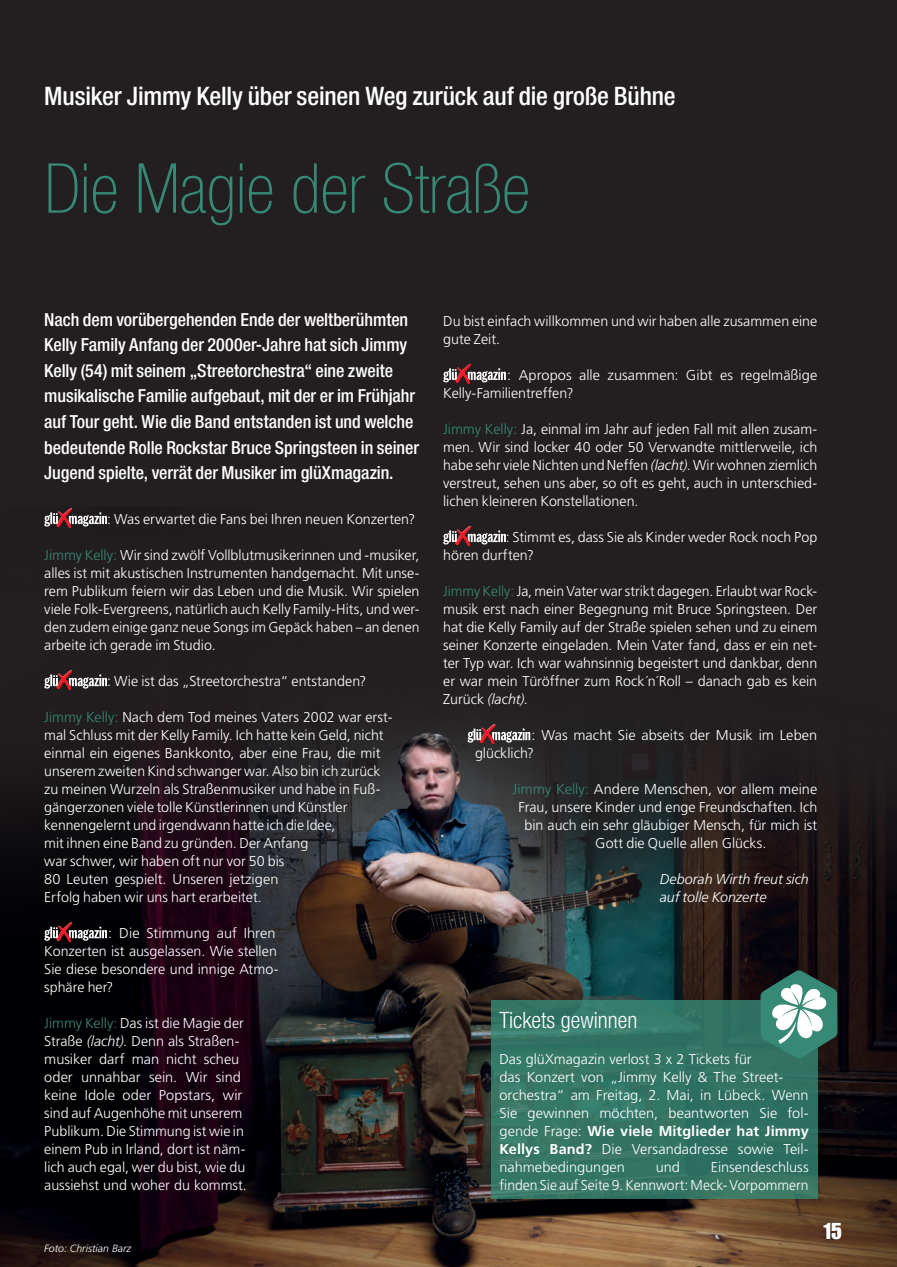
<style>
.page{position:relative;width:897px;height:1267px;background:#fff}
.page>*{position:absolute;margin:0;border:0;box-sizing:border-box;transform-origin:0 0}
.Headline_46pt__Standard{font:100 condensed 69px "Helvetica Neue LT Pro";color:#368975}
.Dachzeile__Standard{font:500 condensed 25.5px "Helvetica Neue LT Pro";letter-spacing:-.005em;color:#fff}
.Zwischenüberschrift{font:300 condensed 22.5px "Helvetica Neue LT Pro";color:#fff}
.Seitenzahl_ungerade{font:22.5px "Impact LT Std";color:#fff}
.Anlauf{font:500 condensed 18px/25.5px "Helvetica Neue LT Pro";letter-spacing:-.005em;color:#fff}
.Fließtext{font:300 14.25px/18px "Frutiger LT Pro";color:#fff}
.Autor{font:italic 300 14.25px/18px "Frutiger LT Pro";color:#fff}
.Fotonachweis{font:italic 300 10.5px "Frutiger LT Std";color:#fff}
.s1{color:#368975}
.s2{font-style:italic}
.s3{font-weight:700}
</style>
<div class="page">
<div style="left:0;top:0;width:896px;height:1266px;background:#231f20"></div>
<img style="left:0;top:731px;width:896px;height:535px">
<svg style="left:456px;top:657px;width:286px;height:286px"></svg>
<svg style="left:44px;top:512px;width:63px;height:15px"></svg>
<div style="left:56px;top:506px;width:17px;height:21px;background:#fff;opacity:.75"></div>
<div style="left:56px;top:508px;width:17px;height:20px;background:#231f20;opacity:.75"></div>
<svg style="left:44px;top:674px;width:63px;height:15px"></svg>
<div style="left:56px;top:670px;width:17px;height:20px;background:#231f20;opacity:.75"></div>
<svg style="left:44px;top:921px;width:63px;height:21px"></svg>
<div style="left:56px;top:920px;width:17px;height:21px;background:#020204"></div>
<div style="left:56px;top:922px;width:17px;height:20px;background:#231f20;opacity:.75"></div>
<svg style="left:443px;top:368px;width:63px;height:15px"></svg>
<div style="left:455px;top:362px;width:17px;height:21px;background:#fff;opacity:.75"></div>
<div style="left:455px;top:364px;width:17px;height:20px;background:#231f20;opacity:.75"></div>
<svg style="left:443px;top:530px;width:63px;height:15px"></svg>
<div style="left:455px;top:526px;width:17px;height:20px;background:#231f20;opacity:.75"></div>
<svg style="left:467px;top:723px;width:63px;height:21px"></svg>
<div style="left:479px;top:722px;width:17px;height:21px;background:#272425"></div>
<div style="left:479px;top:724px;width:17px;height:20px;background:#231f20;opacity:.75"></div>
<svg style="left:491px;top:1000px;width:326px;height:198px;background:#337464"></svg>
<svg style="left:760px;top:970px;width:77px;height:88px;background:#628f84"></svg>
<p class="Dachzeile__Standard" style="left:44px;top:81px;width:632px">Musiker Jimmy Kelly über seinen Weg zurück auf die große Bühne</p>
<p class="Headline_46pt__Standard" style="left:44px;top:149px;width:487px">Die Magie der Straße</p>
<p class="Anlauf" style="left:44px;top:306px;width:376px">Nach dem vorübergehenden Ende der weltberühmten Kelly Family Anfang der 2000er-Jahre hat sich Jimmy Kelly (54) mit seinem „Streetorchestra“ eine zweite musikalische Familie aufgebaut, mit der er im Frühjahr auf Tour geht. Wie die Band entstanden ist und welche bedeutende Rolle Rockstar Bruce Springsteen in seiner Jugend spielte, verrät der Musiker im glüXmagazin.</p>
<p class="Fließtext" style="left:107px;top:510px;width:309px">: Was erwartet die Fans bei Ihren neuen Konzerten?</p>
<p class="Fließtext" style="left:44px;top:546px;width:377px;text-align:justify"><span class="s1">Jimmy Kelly:</span> Wir sind zwölf Vollblutmusikerinnen und -musiker, alles ist mit akustischen Instrumenten handgemacht. Mit unse&shy;rem Publikum feiern wir das Leben und die Musik. Wir spielen viele Folk-Evergreens, natürlich auch Kelly Family-Hits, und wer&shy;den zudem einige ganz neue Songs im Gepäck haben – an denen arbeite ich gerade im Studio.</p>
<p class="Fließtext" style="left:107px;top:672px;width:261px">: Wie ist das „Streetorchestra“ entstanden?</p>
<p class="Fließtext" style="left:44px;top:708px;width:349px"><span class="s1">Jimmy Kelly:</span> Nach dem Tod meines Vaters 2002 war erst&shy;mal Schluss mit der Kelly Family. Ich hatte kein Geld, nicht einmal ein eigenes Bankkonto, aber eine Frau, die mit unserem zweiten Kind schwanger war. Also bin ich zurück zu meinen Wurzeln als Straßenmusiker und habe in Fuß&shy;gängerzonen viele tolle Künstlerinnen und Künstler kennengelernt und irgendwann hatte ich die Idee,<br>mit ihnen eine Band zu gründen. Der Anfang<br>war schwer, wir haben oft nur vor 50 bis<br>80 Leuten gespielt. Unseren jetzigen<br>Erfolg haben wir uns hart erarbeitet.</p>
<p class="Fließtext" style="left:44px;top:924px;width:235px;text-indent:64px">: Die Stimmung auf Ihren<br>Konzerten ist ausgelassen. Wie stellen<br>Sie diese besondere und innige Atmo&shy;sphäre her?</p>
<p class="Fließtext" style="left:44px;top:1014px;width:204px"><span class="s1">Jimmy Kelly:</span> Das ist die Magie der<br>Straße <span class="s2">(lacht)</span>. Denn als Straßen&shy;musiker darf man nicht scheu oder unnahbar sein. Wir sind keine Idole oder Popstars, wir sind auf Augenhöhe mit unserem<br>Publikum. Die Stimmung ist wie in einem Pub in Irland, dort ist näm&shy;lich auch egal, wer du bist, wie du aussiehst und woher du kommst.</p>
<p class="Fotonachweis" style="left:44px;top:1242px;width:88px">Foto: Christian Barz</p>
<p class="Fließtext" style="left:443px;top:312px;width:375px">Du bist einfach willkommen und wir haben alle zusammen eine gute Zeit.</p>
<p class="Fließtext" style="left:443px;top:366px;width:375px;text-indent:64px">: Apropos alle zusammen: Gibt es regelmäßige<br>Kelly-Familientreffen?</p>
<p class="Fließtext" style="left:443px;top:420px;width:375px;text-align:justify"><span class="s1">Jimmy Kelly:</span> Ja, einmal im Jahr auf jeden Fall mit allen zusam&shy;men. Wir sind locker 40 oder 50 Verwandte mittlerweile, ich habe sehr viele Nichten und Neffen <span class="s2">(lacht)</span>. Wir wohnen ziemlich verstreut, sehen uns aber, so oft es geht, auch in unterschied&shy;lichen kleineren Konstellationen.</p>
<p class="Fließtext" style="left:443px;top:528px;width:375px;text-indent:63px">: Stimmt es, dass Sie als Kinder weder Rock noch Pop hören durften?</p>
<p class="Fließtext" style="left:443px;top:582px;width:375px;text-align:justify"><span class="s1">Jimmy Kelly:</span> Ja, mein Vater war strikt dagegen. Erlaubt war Rock&shy;musik erst nach einer Begegnung mit Bruce Springsteen. Der hat die Kelly Family auf der Straße spielen sehen und zu einem seiner Konzerte eingeladen. Mein Vater fand, dass er ein net&shy;ter Typ war. Ich war wahnsinnig begeistert und dankbar, denn er war mein Türöffner zum Rock´n´Roll – danach gab es kein Zurück <span class="s2">(lacht)</span>.</p>
<p class="Fließtext" style="left:475px;top:726px;width:343px;text-indent:56px">: Was macht Sie abseits der Musik im Leben glücklich?</p>
<p class="Fließtext" style="left:512px;top:780px;width:306px"><span class="s1">Jimmy Kelly:</span> Andere Menschen, vor allem meine</p>
<p class="Fließtext" style="left:518px;top:798px;width:300px">Frau, unsere Kinder und enge Freundschaften. Ich</p>
<p class="Fließtext" style="left:524px;top:816px;width:294px">bin auch ein sehr gläubiger Mensch, für mich ist</p>
<p class="Fließtext" style="left:595px;top:834px;width:172px">Gott die Quelle allen Glücks.</p>
<p class="Autor" style="left:659px;top:870px;width:151px">Deborah Wirth freut sich auf tolle Konzerte</p>
<p class="Zwischenüberschrift" style="left:499px;top:1007px;width:139px">Tickets gewinnen</p>
<p class="Fließtext" style="left:499px;top:1050px;width:311px">Das glüXmagazin verlost 3 x 2 Tickets für<br>das Konzert von „Jimmy Kelly &amp; The Street&shy;orchestra“ am Freitag, 2. Mai, in Lübeck. Wenn Sie gewinnen möchten, beantworten Sie fol&shy;gende Frage: <span class="s3">Wie viele Mitglieder hat Jimmy Kellys Band?</span> Die Versandadresse sowie Teil&shy;nahmebedingungen</p>
<p class="Fließtext" style="left:499px;top:1158px;width:311px;text-align:right">Einsendeschluss<br>finden Sie auf Seite 9. Kennwort: Meck- Vorpommern</p>
<p class="Fließtext" style="left:655px;top:1158px;width:26px">und</p>
<p class="Seitenzahl_ungerade" style="left:822px;top:1218px;width:21px">15</p>
</div>
